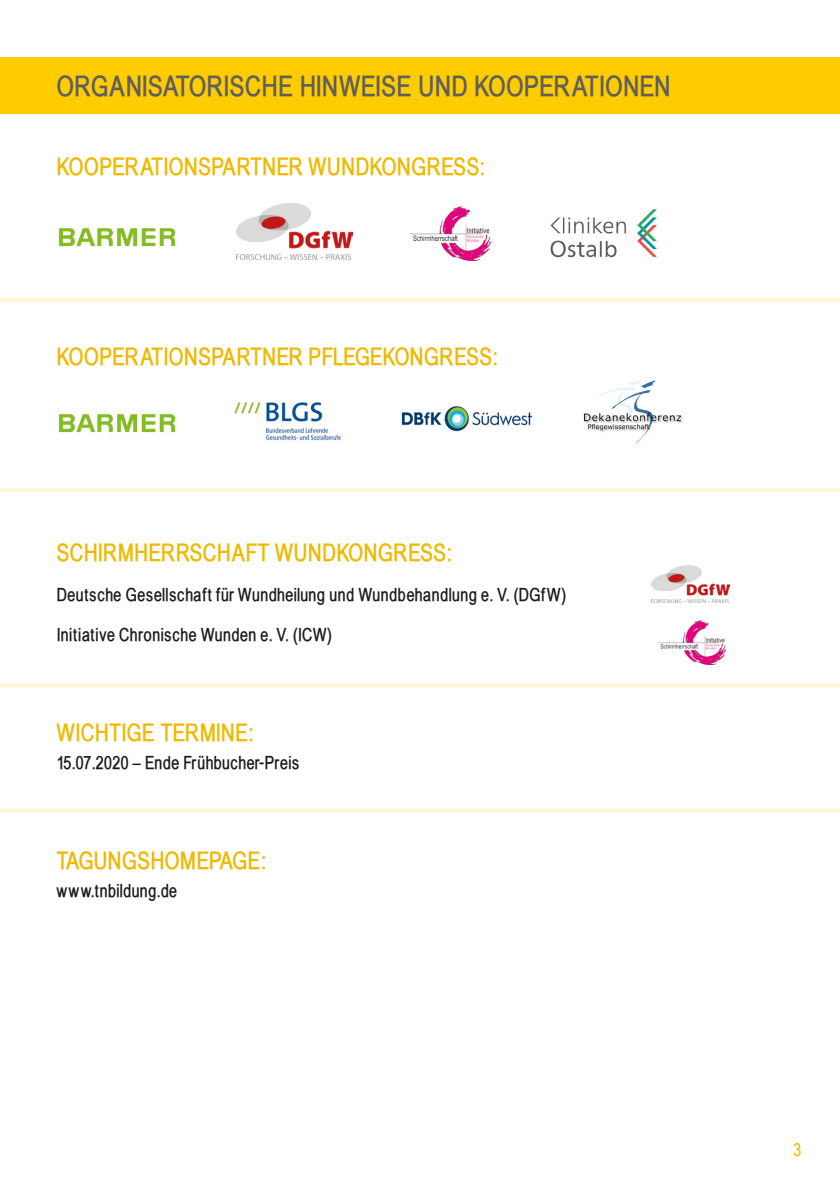
<style>
.page{position:relative;width:840px;height:1191px;background:#fff}
.page>*{position:absolute;margin:0;border:0;box-sizing:border-box;transform-origin:0 0}
.t1{font:700 28px "Babel Sans";color:#5f5f5e}
.t2{font:700 24px "Babel Sans";color:#eeb900}
.t3{font:700 18px "Babel Sans";color:#1d1d1b}
.t4{font:18px "Babel Sans";color:#eeb900}
</style>
<div class="page">
<div style="left:0;top:57px;width:839px;height:56px;background:#fc0"></div>
<img style="left:651px;top:565px;width:77px;height:37px">
<img style="left:658px;top:620px;width:66px;height:44px">
<img style="left:237px;top:203px;width:115px;height:56px">
<img style="left:410px;top:207px;width:80px;height:53px">
<img style="left:58px;top:228px;width:118px;height:19px">
<img style="left:550px;top:209px;width:107px;height:49px">
<img style="left:583px;top:380px;width:100px;height:64px">
<img style="left:234px;top:402px;width:107px;height:39px">
<img style="left:58px;top:414px;width:118px;height:19px">
<img style="left:401px;top:406px;width:132px;height:26px">
<hr style="left:0;top:298px;width:839px;height:4px;background:#fff5d9">
<hr style="left:0;top:488px;width:839px;height:4px;background:#fff5d9">
<svg style="left:0;top:683px;width:839px;height:4px;fill:#fff5d9"></svg>
<svg style="left:0;top:808px;width:839px;height:4px;background:#fff5dc"></svg>
<p class="t1" style="left:57px;top:71px;width:615px">ORGANISATORISCHE HINWEISE UND KOOPERATIONEN</p>
<p class="t2" style="left:57px;top:153px;width:430px">KOOPERATIONSPARTNER WUNDKONGRESS:</p>
<p class="t2" style="left:57px;top:343px;width:442px">KOOPERATIONSPARTNER PFLEGEKONGRESS:</p>
<p class="t2" style="left:57px;top:539px;width:396px">SCHIRMHERRSCHAFT WUNDKONGRESS:</p>
<p class="t3" style="left:57px;top:584px;width:510px">Deutsche Gesellschaft für Wundheilung und Wundbehandlung e. V. (DGf W)</p>
<p class="t3" style="left:57px;top:624px;width:276px">Initiative Chronische Wunden e. V. (ICW)</p>
<p class="t2" style="left:57px;top:719px;width:199px">WICHTIGE TERMINE:</p>
<p class="t3" style="left:57px;top:752px;width:244px">15.07.2020 – Ende Frühbucher-Preis</p>
<p class="t2" style="left:57px;top:847px;width:211px">TAGUNGSHOMEPAGE:</p>
<p class="t3" style="left:57px;top:880px;width:122px">www.tnbildung.de</p>
<p class="t4" style="left:793px;top:1140px;width:9px">3</p>
</div>
